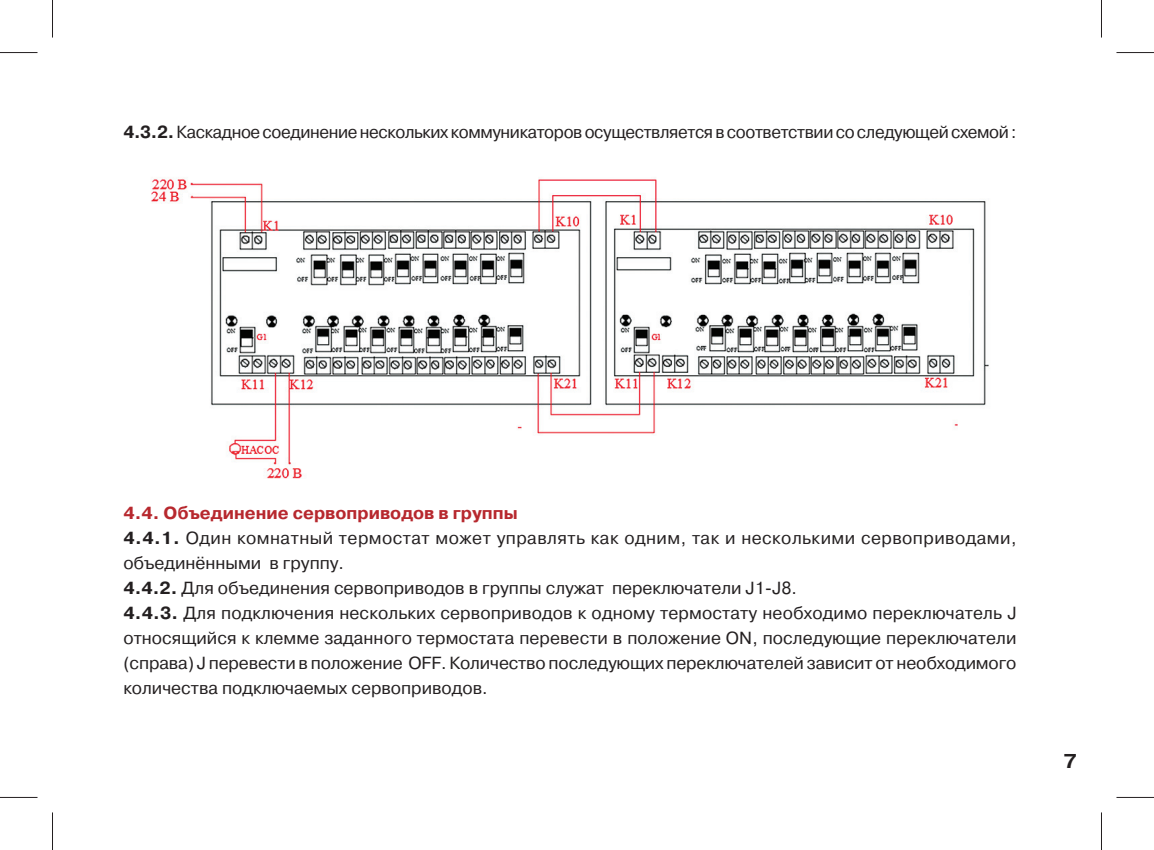
<style>
.page{position:relative;width:1154px;height:850px;background:#fff}
.page>*{position:absolute;margin:0;border:0;box-sizing:border-box;transform-origin:0 0}
.t1{font:700 20px "Pragmatica C";color:#231f20}
.t2{font:17.5px/25px "Pragmatica C";color:#231f20}
.t3{font:17.5px "Pragmatica C";letter-spacing:-.02em;color:#231f20}
.s1{font-weight:700}
.s2{font-weight:700;color:#b7282e}
</style>
<div class="page">
<img style="left:151px;top:179px;width:838px;height:300px">
<hr style="left:0;top:52px;width:38px;height:1px;background:#231f20">
<hr style="left:1116px;top:52px;width:38px;height:1px;background:#231f20">
<hr style="left:0;top:796px;width:38px;height:1px;background:#231f20">
<hr style="left:1116px;top:796px;width:38px;height:1px;background:#231f20">
<hr style="left:52px;top:0;width:1px;height:38px;background:#231f20">
<hr style="left:52px;top:812px;width:1px;height:37px;background:#231f20">
<hr style="left:1101px;top:0;width:1px;height:38px;background:#231f20">
<hr style="left:1101px;top:812px;width:1px;height:37px;background:#231f20">
<p class="t3" style="left:123px;top:124px;width:895px"><span class="s1">4.3.2.</span> Каскадное соединение нескольких коммуникаторов осуществляется в соответствии со следующей схемой :</p>
<p class="t2" style="left:123px;top:501px;width:894px"><span class="s2">4.4. Объединение сервоприводов в группы<br></span><span class="s1">4.4.1.</span> Один комнатный термостат может управлять как одним, так и несколькими сервоприводами, объединёнными в группу.<br><span class="s1">4.4.2.</span> Для объединения сервоприводов в группы служат переключатели J1-J8.<br><span class="s1">4.4.3.</span> Для подключения нескольких сервоприводов к одному термостату необходимо переключатель J относящийся к клемме заданного термостата перевести в положение ON, последующие переключатели (справа) J перевести в положение OFF. Количество последующих переключателей зависит от необходимого количества подключаемых сервоприводов.</p>
<p class="t1" style="left:1064px;top:750px;width:14px">7</p>
</div>
